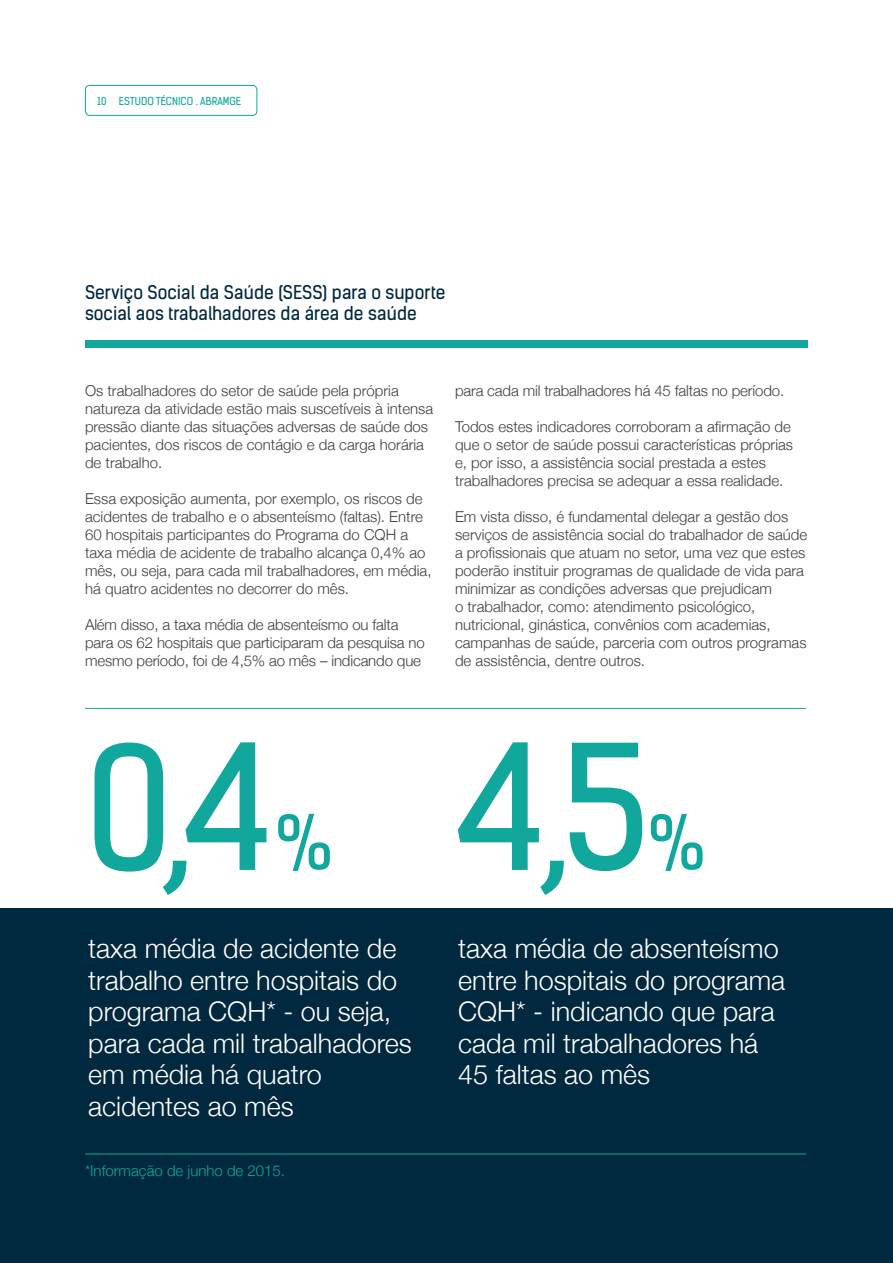
<style>
.page{position:relative;width:893px;height:1263px;background:#fff}
.page>*{position:absolute;margin:0;border:0;box-sizing:border-box;transform-origin:0 0}
.t1{font:165px "Kelson Sans";color:#12a79d}
.t2{font:72px "Kelson Sans";color:#12a79d}
.t3{font:300 27px/31.5px "Helvetica Neue";color:#fff}
.t4{font:18px "Kelson Sans";color:#00283e}
._04_texto_corrido{font:300 15px/18px "Helvetica Neue";color:#3e3e3f}
._04_texto_corrido-2{font:300 15px "Helvetica Neue";color:#12a79d}
.t5{font:10.5px "Kelson Sans";color:#12a79d}
</style>
<div class="page">
<div style="left:85px;top:85px;width:172px;height:31px;border:1px solid #12a79d;border-radius:4px"></div>
<div style="left:85px;top:340px;width:723px;height:8px;background:#12a79d"></div>
<div style="left:0;top:909px;width:893px;height:354px;background:#00283e"></div>
<hr style="left:85px;top:708px;width:721px;height:1px;background:#12a79d">
<hr style="left:85px;top:1154px;width:721px;height:1px;background:#12a79d">
<p class="t5" style="left:97px;top:94px;width:146px">10 ESTUDO TÉCNICO . ABRAMGE</p>
<p class="t4" style="left:85px;top:281px;width:362px">Serviço Social da Saúde (SESS) para o suporte</p>
<p class="t4" style="left:85px;top:302px;width:333px">social aos trabalhadores da área de saúde</p>
<p class="_04_texto_corrido" style="left:85px;top:381px;width:350px">Os trabalhadores do setor de saúde pela própria natureza da atividade estão mais suscetíveis à intensa pressão diante das situações adversas de saúde dos pacientes, dos riscos de contágio e da carga horária de trabalho.</p>
<p class="_04_texto_corrido" style="left:85px;top:489px;width:348px">Essa exposição aumenta, por exemplo, os riscos de acidentes de trabalho e o absenteísmo (faltas). Entre 60 hospitais participantes do Programa do CQH a taxa média de acidente de trabalho alcança 0,4% ao mês, ou seja, para cada mil trabalhadores, em média, há quatro acidentes no decorrer do mês.</p>
<p class="_04_texto_corrido" style="left:85px;top:615px;width:341px">Além disso, a taxa média de absenteísmo ou falta para os 62 hospitais que participaram da pesquisa no mesmo período, foi de 4,5% ao mês – indicando que</p>
<p class="_04_texto_corrido" style="left:455px;top:381px;width:331px">para cada mil trabalhadores há 45 faltas no período.</p>
<p class="_04_texto_corrido" style="left:455px;top:417px;width:340px">Todos estes indicadores corroboram a afirmação de que o setor de saúde possui características próprias e, por isso, a assistência social prestada a estes trabalhadores precisa se adequar a essa realidade.</p>
<p class="_04_texto_corrido" style="left:455px;top:507px;width:354px">Em vista disso, é fundamental delegar a gestão dos serviços de assistência social do trabalhador de saúde a profissionais que atuam no setor, uma vez que estes poderão instituir programas de qualidade de vida para minimizar as condições adversas que prejudicam<br>o trabalhador, como: atendimento psicológico, nutricional, ginástica, convênios com academias, campanhas de saúde, parceria com outros programas de assistência, dentre outros.</p>
<p class="t1" style="left:86px;top:707px;width:192px">0,4</p>
<p class="t2" style="left:276px;top:799px;width:58px">%</p>
<p class="t3" style="left:88px;top:931px;width:310px">taxa média de acidente de</p>
<p class="t3" style="left:88px;top:963px;width:325px">trabalho entre hospitais do programa CQH* - ou seja, para cada mil trabalhadores em média há quatro</p>
<p class="t3" style="left:88px;top:1089px;width:207px">acidentes ao mês</p>
<p class="_04_texto_corrido-2" style="left:85px;top:1159px;width:202px">*Informação de junho de 2015.</p>
<p class="t1" style="left:458px;top:707px;width:192px">4,5</p>
<p class="t2" style="left:649px;top:799px;width:58px">%</p>
<p class="t3" style="left:458px;top:931px;width:329px">taxa média de absenteísmo entre hospitais do programa<br>CQH* - indicando que para cada mil trabalhadores há</p>
<p class="t3" style="left:458px;top:1057px;width:194px">45 faltas ao mês</p>
</div>
